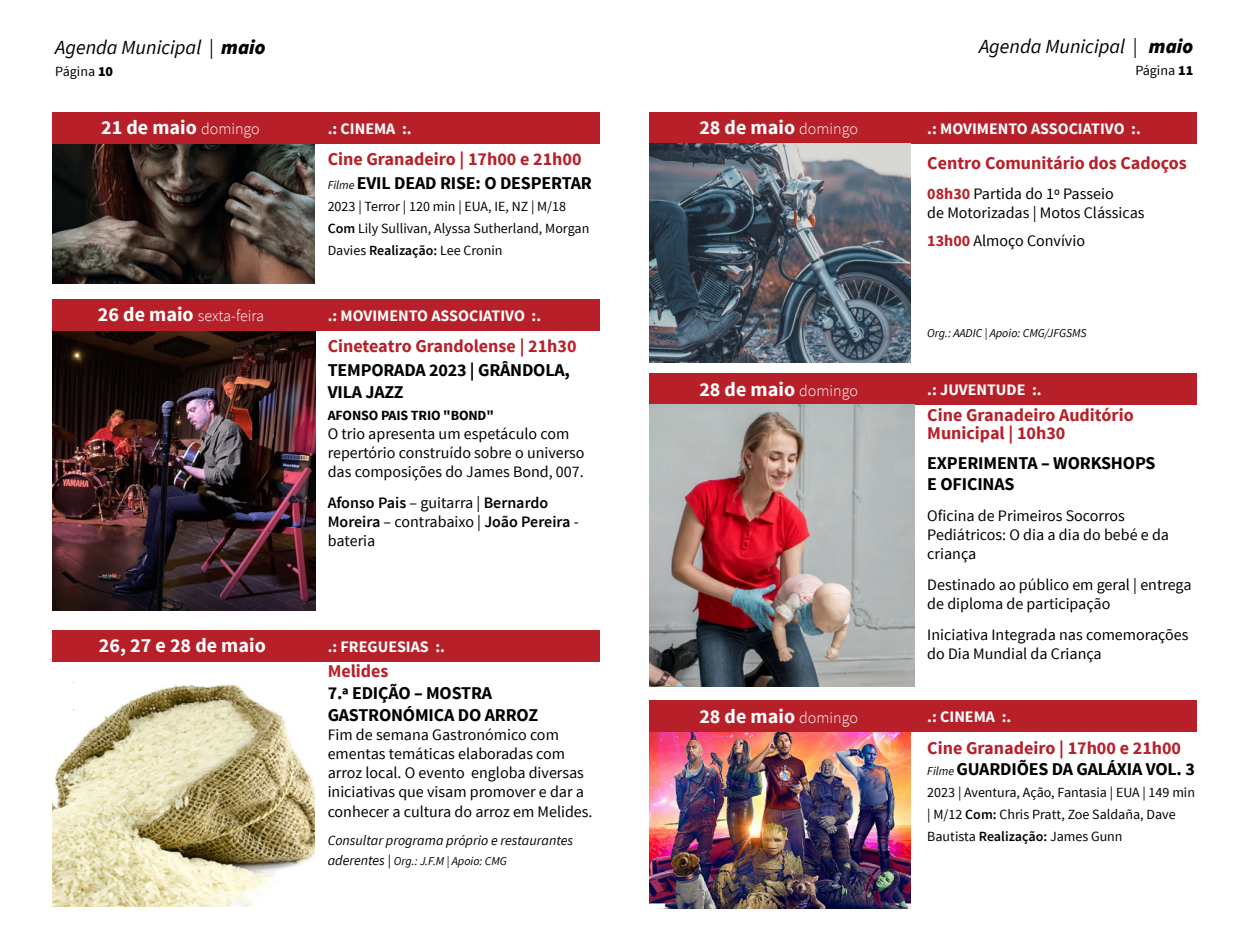
<style>
.page{position:relative;width:1248px;height:936px;background:#fff}
.page>*{position:absolute;margin:0;border:0;box-sizing:border-box;transform-origin:0 0}
.t1{font:700 20px "Source Sans Pro";color:#fff}
.t2{font:italic 20px "Source Sans Pro";color:#000}
.t3{font:700 18px/18px "Source Sans Pro";color:#b72029}
.t4{font:700 18px/21.6px "Source Sans Pro";letter-spacing:-.01em;color:#000}
.t5{font:16px/19.2px "Source Sans Pro";color:#000}
.t6{font:700 16px "Source Sans Pro";color:#fff}
.t7{font:600 16px/19.2px "Source Sans Pro";color:#000}
.t8{font:300 16px "Source Sans Pro";color:#fff}
.t9{font:14px/22px "Source Sans Pro";color:#000}
.t10{font:italic 14px "Source Sans Pro";color:#000}
.t11{font:700 14px "Source Sans Pro";letter-spacing:-.01em;color:#000}
.t12{font:italic 12px "Source Sans Pro";color:#000}
.s1{font-weight:900}
.s2{font-weight:300;font-size:16px}
.s3{font-weight:400;font-style:italic;font-size:12px;color:#000}
.s4{color:#000}
.s5{font-weight:600}
.s6{font-weight:700;font-size:20px}
.s7{font-weight:400}
.s8{font-size:14px}
.s9{font-style:normal;font-size:14px}
.s10{font-weight:700;color:#b72029}
</style>
<div class="page">
<img style="left:52px;top:143px;width:262px;height:140px">
<img style="left:649px;top:732px;width:261px;height:176px">
<img style="left:52px;top:661px;width:262px;height:245px">
<img style="left:52px;top:330px;width:263px;height:281px">
<div style="left:649px;top:112px;width:547px;height:31px;background:#b72029"></div>
<div style="left:649px;top:373px;width:547px;height:32px;background:#b72029"></div>
<div style="left:649px;top:700px;width:547px;height:32px;background:#b72029"></div>
<div style="left:52px;top:630px;width:547px;height:31px;background:#b72029"></div>
<div style="left:52px;top:299px;width:547px;height:31px;background:#b72029"></div>
<svg style="left:52px;top:671px;width:46px;height:54px"></svg>
<img style="left:649px;top:143px;width:261px;height:219px">
<div style="left:52px;top:112px;width:547px;height:31px;background:#b72029"></div>
<img style="left:649px;top:405px;width:265px;height:281px">
<p class="t2" style="left:55px;top:35px;width:212px">Agenda Municipal | <span class="s1">maio</span></p>
<p class="t9" style="left:55px;top:61px;width:59px">Página <span class="s1">10</span></p>
<p class="t1" style="left:101px;top:115px;width:160px">21 de maio <span class="s2">domingo</span></p>
<p class="t6" style="left:327px;top:118px;width:85px">.: CINEMA :.</p>
<p class="t3" style="left:327px;top:148px;width:266px;line-height:24px">Cine Granadeiro | 17h00 e 21h00<br><span class="s3">Filme</span> <span class="s4">EVIL DEAD RISE: O DESPERTAR</span></p>
<p class="t9" style="left:327px;top:196px;width:263px">2023 | Terror | 120 min | EUA, IE, NZ | M/18<br><span class="s5">Com</span> Lily Sullivan, Alyssa Sutherland, Morgan<br>Davies <span class="s5">Realização:</span> Lee Cronin</p>
<p class="t8" style="left:98px;top:306px;width:168px"><span class="s6">26 de maio</span> sexta-feira</p>
<p class="t1" style="left:99px;top:632px;width:168px">26, 27 e 28 de maio</p>
<p class="t6" style="left:327px;top:305px;width:215px">.: MOVIMENTO ASSOCIATIVO :.</p>
<p class="t3" style="left:327px;top:338px;width:250px">Cineteatro Grandolense | 21h30</p>
<p class="t4" style="left:327px;top:360px;width:244px">TEMPORADA 2023 | GRÂNDOLA,<br>VILA JAZZ</p>
<p class="t11" style="left:327px;top:406px;width:168px">AFONSO PAIS TRIO "BOND"</p>
<p class="t5" style="left:327px;top:424px;width:258px">O trio apresenta um espetáculo com repertório construído sobre o universo das composições do James Bond, 007.</p>
<p class="t7" style="left:327px;top:493px;width:252px">Afonso Pais <span class="s7">– guitarra |</span> Bernardo<br>Moreira <span class="s7">– contrabaixo |</span> João Pereira <span class="s7">- bateria</span></p>
<p class="t6" style="left:327px;top:636px;width:119px">.: FREGUESIAS :.</p>
<p class="t3" style="left:327px;top:663px;width:62px">Melides</p>
<p class="t4" style="left:327px;top:682px;width:212px">7.ª EDIÇÃO – MOSTRA<br>GASTRONÓMICA DO ARROZ</p>
<p class="t5" style="left:327px;top:725px;width:266px">Fim de semana Gastronómico com ementas temáticas elaboradas com arroz local. O evento engloba diversas iniciativas que visam promover e dar a conhecer a cultura do arroz em Melides.</p>
<p class="t10" style="left:327px;top:831px;width:247px">Consultar programa próprio e restaurantes</p>
<p class="t12" style="left:327px;top:853px;width:181px"><span class="s8">aderentes</span> <span class="s9">|</span> Org.: J.F.M | Apoio: CMG</p>
<p class="t1" style="left:699px;top:115px;width:160px">28 de maio <span class="s2">domingo</span></p>
<p class="t1" style="left:699px;top:376px;width:160px">28 de maio <span class="s2">domingo</span></p>
<p class="t2" style="left:979px;top:34px;width:216px">Agenda Municipal | <span class="s1">maio</span></p>
<p class="t9" style="left:1135px;top:60px;width:59px">Página <span class="s1">11</span></p>
<p class="t6" style="left:927px;top:118px;width:215px">.: MOVIMENTO ASSOCIATIVO :.</p>
<p class="t3" style="left:927px;top:155px;width:261px">Centro Comunitário dos Cadoços</p>
<p class="t5" style="left:927px;top:184px;width:219px"><span class="s10">08h30</span> Partida do 1º Passeio<br>de Motorizadas | Motos Clássicas</p>
<p class="t5" style="left:927px;top:232px;width:159px"><span class="s10">13h00</span> Almoço Convívio</p>
<p class="t12" style="left:927px;top:326px;width:161px">Org.: AADIC | Apoio: CMG/JFGSMS</p>
<p class="t6" style="left:927px;top:380px;width:116px">.: JUVENTUDE :.</p>
<p class="t3" style="left:927px;top:406px;width:208px">Cine Granadeiro Auditório<br>Municipal | 10h30</p>
<p class="t4" style="left:927px;top:452px;width:230px">EXPERIMENTA – WORKSHOPS<br>E OFICINAS</p>
<p class="t5" style="left:927px;top:506px;width:243px">Oficina de Primeiros Socorros<br>Pediátricos: O dia a dia do bebé e da criança</p>
<p class="t5" style="left:927px;top:575px;width:266px">Destinado ao público em geral | entrega de diploma de participação</p>
<p class="t5" style="left:927px;top:625px;width:263px">Iniciativa Integrada nas comemorações do Dia Mundial da Criança</p>
<p class="t1" style="left:699px;top:703px;width:160px">28 de maio <span class="s2">domingo</span></p>
<p class="t6" style="left:927px;top:706px;width:85px">.: CINEMA :.</p>
<p class="t3" style="left:927px;top:737px;width:269px;line-height:21.6px">Cine Granadeiro | 17h00 e 21h00<br><span class="s3">Filme</span> <span class="s4">GUARDIÕES DA GALÁXIA VOL. 3</span></p>
<p class="t9" style="left:927px;top:782px;width:269px">2023 | Aventura, Ação, Fantasia | EUA | 149 min | M/12 <span class="s5">Com:</span> Chris Pratt, Zoe Saldaña, Dave<br>Bautista <span class="s5">Realização:</span> James Gunn</p>
</div>
